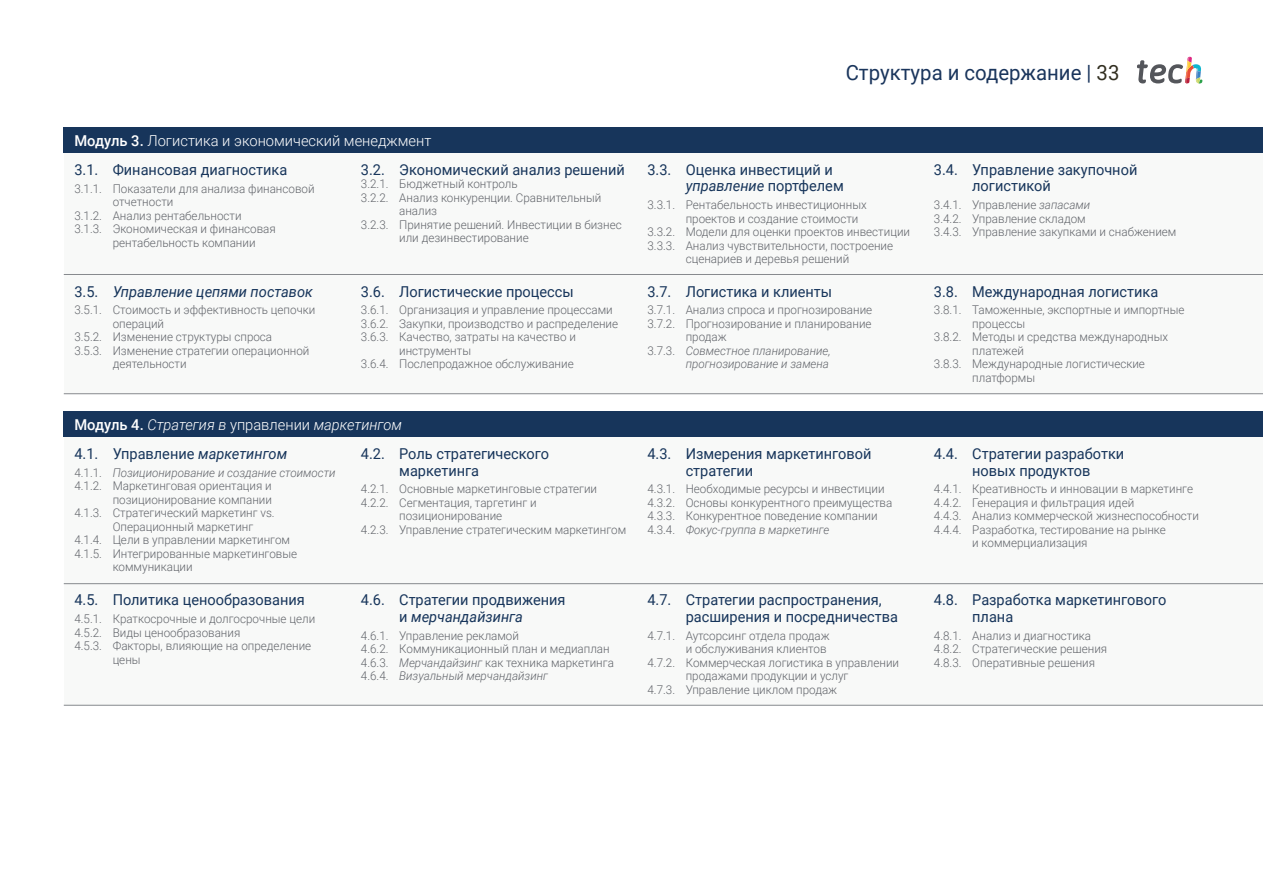
<style>
.page{position:relative;width:1263px;height:893px;background:#fff}
.page>*{position:absolute;margin:0;border:0;box-sizing:border-box;transform-origin:0 0}
.t1{font:21px "Roboto";color:#1a355c}
.t2{font:15px/16.5px "Roboto";color:#17355b}
.t3{font:300 15px "Roboto";color:#fff}
.t4{font:italic 300 15px "Roboto";color:#fff}
.t5{font:italic 15px "Roboto";color:#17355b}
.t6{font:300 12px/13.5px "Roboto";color:#61646a}
.t7{font:italic 300 12px "Roboto";color:#61646a}
.s1{font-weight:500}
.s2{font-style:normal}
.s3{font-weight:500;font-style:normal}
.s4{font-style:italic}
.s5{color:#312e20}
</style>
<div class="page">
<div style="left:64px;top:153px;width:1199px;height:241px;background:#f8f9f8"></div>
<div style="left:64px;top:437px;width:1199px;height:268px;background:#f8f9f8"></div>
<hr style="left:64px;top:393px;width:1199px;height:1px;background:#878a8e">
<hr style="left:64px;top:705px;width:1199px;height:1px;background:#878a8e">
<div style="left:64px;top:128px;width:1199px;height:25px;background:#17355b"></div>
<div style="left:64px;top:412px;width:1199px;height:25px;background:#17355b"></div>
<hr style="left:64px;top:274px;width:1199px;height:1px;background:#878a8e">
<hr style="left:64px;top:583px;width:1199px;height:1px;background:#878a8e">
<svg style="left:1137px;top:57px;width:65px;height:27px"></svg>
<p class="t3" style="left:74px;top:130px;width:358px"><span class="s1">Модуль 3.</span> Логистика и экономический менеджмент</p>
<p class="t2" style="left:74px;top:161px;width:214px">3.1. Финансовая диагностика</p>
<p class="t6" style="left:74px;top:181px;width:242px">3.1.1. Показатели для анализа финансовой</p>
<p class="t6" style="left:113px;top:195px;width:62px">отчетности</p>
<p class="t6" style="left:74px;top:208px;width:169px">3.1.2. Анализ рентабельности</p>
<p class="t6" style="left:74px;top:222px;width:203px">3.1.3. Экономическая и финансовая</p>
<p class="t6" style="left:113px;top:235px;width:144px">рентабельность компании</p>
<p class="t5" style="left:74px;top:281px;width:240px"><span class="s2">3.5.</span> Управление цепями поставок</p>
<p class="t6" style="left:74px;top:303px;width:242px">3.5.1. Стоимость и эффективность цепочки</p>
<p class="t6" style="left:113px;top:316px;width:53px">операций</p>
<p class="t6" style="left:74px;top:330px;width:199px">3.5.2. Изменение структуры спроса</p>
<p class="t6" style="left:74px;top:343px;width:237px">3.5.3. Изменение стратегии операционной</p>
<p class="t6" style="left:113px;top:357px;width:76px">деятельности</p>
<p class="t2" style="left:361px;top:161px;width:265px">3.2. Экономический анализ решений</p>
<p class="t6" style="left:361px;top:177px;width:158px">3.2.1. Бюджетный контроль</p>
<p class="t6" style="left:361px;top:190px;width:242px">3.2.2. Анализ конкуренции. Сравнительный</p>
<p class="t6" style="left:399px;top:204px;width:40px">анализ</p>
<p class="t6" style="left:361px;top:217px;width:262px">3.2.3. Принятие решений. Инвестиции в бизнес</p>
<p class="t6" style="left:399px;top:231px;width:131px">или дезинвестирование</p>
<p class="t2" style="left:361px;top:282px;width:214px">3.6. Логистические процессы</p>
<p class="t6" style="left:361px;top:303px;width:253px">3.6.1. Организация и управление процессами</p>
<p class="t6" style="left:361px;top:316px;width:259px">3.6.2. Закупки, производство и распределение</p>
<p class="t6" style="left:361px;top:330px;width:217px">3.6.3. Качество, затраты на качество и</p>
<p class="t6" style="left:399px;top:343px;width:73px">инструменты</p>
<p class="t6" style="left:361px;top:357px;width:214px">3.6.4. Послепродажное обслуживание</p>
<p class="t4" style="left:74px;top:414px;width:329px"><span class="s3">Модуль 4.</span> Стратегия в <span class="s2">управлении</span> маркетингом</p>
<p class="t2" style="left:74px;top:445px;width:214px">4.1. Управление <span class="s4">маркетингом</span></p>
<p class="t7" style="left:74px;top:464px;width:263px"><span class="s2">4.1.1.</span> Позиционирование и создание стоимости</p>
<p class="t6" style="left:74px;top:479px;width:199px">4.1.2. Маркетинговая ориентация и</p>
<p class="t6" style="left:113px;top:492px;width:161px">позиционирование компании</p>
<p class="t6" style="left:74px;top:506px;width:202px">4.1.3. Стратегический маркетинг vs.</p>
<p class="t6" style="left:113px;top:519px;width:142px">Операционный маркетинг</p>
<p class="t6" style="left:74px;top:533px;width:217px">4.1.4. Цели в управлении маркетингом</p>
<p class="t6" style="left:74px;top:546px;width:224px">4.1.5. Интегрированные маркетинговые</p>
<p class="t6" style="left:113px;top:560px;width:82px">коммуникации</p>
<p class="t2" style="left:74px;top:591px;width:232px">4.5. Политика ценообразования</p>
<p class="t6" style="left:74px;top:612px;width:242px">4.5.1. Краткосрочные и долгосрочные цели</p>
<p class="t6" style="left:74px;top:625px;width:167px">4.5.2. Виды ценообразования</p>
<p class="t6" style="left:74px;top:639px;width:238px">4.5.3. Факторы, влияющие на определение</p>
<p class="t6" style="left:113px;top:652px;width:29px">цены</p>
<p class="t2" style="left:399px;top:445px;width:151px;text-indent:-38px">4.2. Роль стратегического маркетинга</p>
<p class="t6" style="left:361px;top:482px;width:238px">4.2.1. Основные маркетинговые стратегии</p>
<p class="t6" style="left:361px;top:495px;width:177px">4.2.2. Сегментация, таргетинг и</p>
<p class="t6" style="left:399px;top:509px;width:105px">позиционирование</p>
<p class="t6" style="left:361px;top:522px;width:267px">4.2.3. Управление стратегическим маркетингом</p>
<p class="t2" style="left:361px;top:591px;width:206px;text-align:center">4.6. Стратегии продвижения и <span class="s4">мерчандайзинга</span></p>
<p class="t6" style="left:361px;top:628px;width:255px">4.6.1. Управление рекламой<br>4.6.2. Коммуникационный план и медиаплан 4.6.3. <span class="s4">Мерчандайзинг</span> как техника маркетинга 4.6.4. <span class="s4">Визуальный мерчандайзинг</span></p>
<h1 class="t1" style="left:846px;top:57px;width:275px">Структура и содержание | <span class="s5">33</span></h1>
<p class="t2" style="left:686px;top:161px;width:160px;text-indent:-38px">3.3. Оценка инвестиций и <span class="s4">управление</span> портфелем</p>
<p class="t6" style="left:647px;top:198px;width:221px">3.3.1. Рентабельность инвестиционных</p>
<p class="t6" style="left:686px;top:211px;width:174px">проектов и создание стоимости</p>
<p class="t6" style="left:647px;top:225px;width:264px">3.3.2. Модели для оценки проектов инвестиции</p>
<p class="t6" style="left:647px;top:238px;width:247px">3.3.3. Анализ чувствительности, построение</p>
<p class="t6" style="left:686px;top:252px;width:165px">сценариев и деревья решений</p>
<p class="t2" style="left:647px;top:282px;width:186px">3.7. Логистика и клиенты</p>
<p class="t6" style="left:647px;top:303px;width:226px">3.7.1. Анализ спроса и прогнозирование</p>
<p class="t6" style="left:647px;top:316px;width:226px">3.7.2. Прогнозирование и планирование</p>
<p class="t6" style="left:686px;top:330px;width:42px">продаж</p>
<p class="t7" style="left:647px;top:342px;width:185px"><span class="s2">3.7.3.</span> Совместное планирование,</p>
<p class="t7" style="left:686px;top:356px;width:145px">прогнозирование и замена</p>
<p class="t2" style="left:972px;top:161px;width:167px;text-indent:-38px">3.4. Управление закупочной логистикой</p>
<p class="t6" style="left:934px;top:198px;width:244px">3.4.1. Управление <span class="s4">запасами<br></span>3.4.2. Управление складом<br>3.4.3. Управление закупками и снабжением</p>
<p class="t2" style="left:934px;top:282px;width:226px">3.8. Международная логистика</p>
<p class="t6" style="left:934px;top:303px;width:252px">3.8.1. Таможенные, экспортные и импортные</p>
<p class="t6" style="left:972px;top:316px;width:54px">процессы</p>
<p class="t6" style="left:934px;top:330px;width:236px">3.8.2. Методы и средства международных</p>
<p class="t6" style="left:972px;top:343px;width:53px">платежей</p>
<p class="t6" style="left:934px;top:357px;width:212px">3.8.3. Международные логистические</p>
<p class="t6" style="left:972px;top:370px;width:64px">платформы</p>
<p class="t2" style="left:686px;top:445px;width:187px;text-indent:-38px">4.3. Измерения маркетинговой стратегии</p>
<p class="t6" style="left:647px;top:482px;width:246px">4.3.1. Необходимые ресурсы и инвестиции 4.3.2. Основы конкурентного преимущества 4.3.3. Конкурентное поведение компании 4.3.4. <span class="s4">Фокус-группа в маркетинге</span></p>
<p class="t2" style="left:686px;top:591px;width:214px;text-indent:-38px">4.7. Стратегии распространения, расширения и посредничества</p>
<p class="t6" style="left:647px;top:628px;width:184px">4.7.1. Аутсорсинг отдела продаж</p>
<p class="t6" style="left:686px;top:642px;width:142px">и обслуживания клиентов</p>
<p class="t6" style="left:647px;top:655px;width:253px">4.7.2. Коммерческая логистика в управлении</p>
<p class="t6" style="left:686px;top:669px;width:164px">продажами продукции и услуг</p>
<p class="t6" style="left:647px;top:682px;width:191px">4.7.3. Управление циклом продаж</p>
<p class="t2" style="left:934px;top:445px;width:192px;text-align:center">4.4. Стратегии разработки новых продуктов</p>
<p class="t6" style="left:934px;top:482px;width:261px">4.4.1. Креативность и инновации в маркетинге</p>
<p class="t6" style="left:934px;top:495px;width:202px">4.4.2. Генерация и фильтрация идей</p>
<p class="t6" style="left:934px;top:509px;width:266px">4.4.3. Анализ коммерческой жизнеспособности</p>
<p class="t6" style="left:934px;top:522px;width:233px">4.4.4. Разработка, тестирование на рынке</p>
<p class="t6" style="left:972px;top:536px;width:117px">и коммерциализация</p>
<p class="t2" style="left:972px;top:591px;width:196px;text-indent:-38px">4.8. Разработка маркетингового плана</p>
<p class="t6" style="left:934px;top:628px;width:175px">4.8.1. Анализ и диагностика<br>4.8.2. Стратегические решения<br>4.8.3. Оперативные решения</p>
</div>
